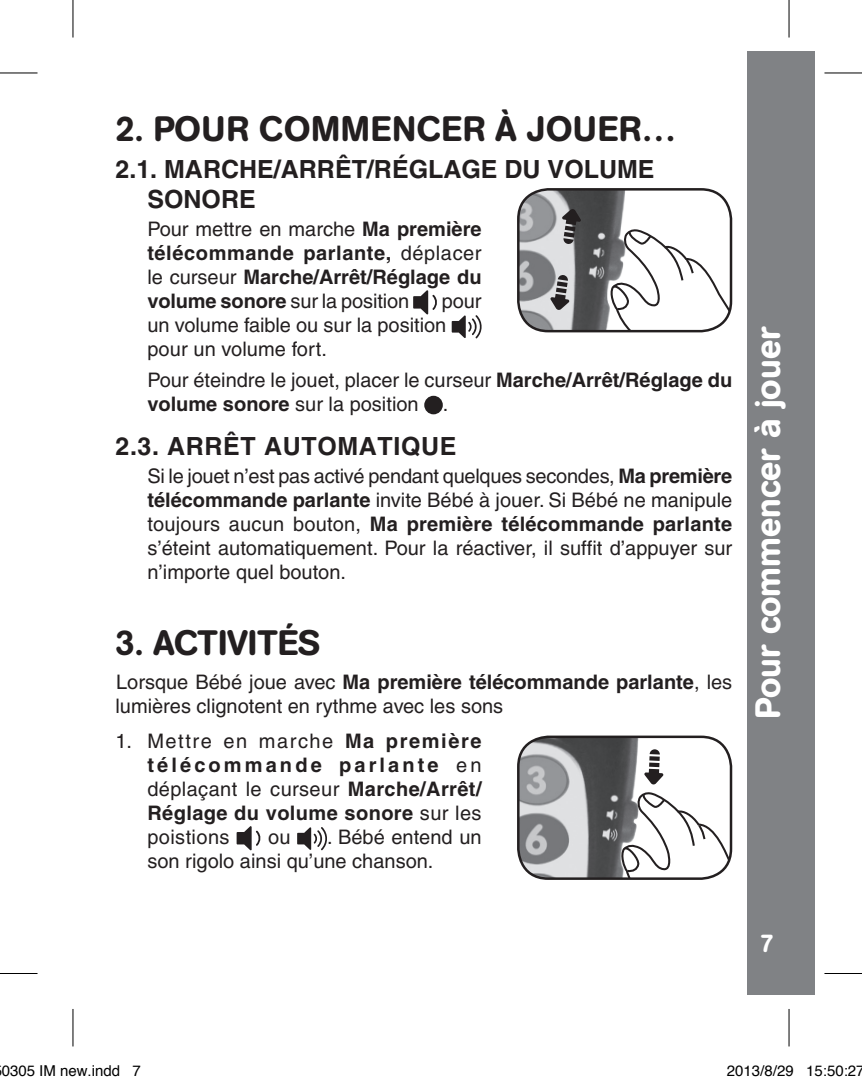
<style>
.page{position:relative;width:862px;height:1084px;background:#fff}
.page>*{position:absolute;margin:0;border:0;box-sizing:border-box;transform-origin:0 0}
.Wu_Big_Head{font:500 35px "AG Book Rounded";letter-spacing:.02em;color:#231f20}
.RIGHT_BAR{font:500 35px "AG Book Rounded";color:#fff}
.Wu_Big_Head-2{font:500 35px "AG Book Rounded";color:#231f20}
.Wu_Sec_not_left_just{font:700 25px/30px "Helvetica";color:#231f20}
.Wu_Sec_not_left_just-2{font:700 25px "Helvetica";letter-spacing:.025em;color:#231f20}
.t1{font:500 25px "AG Book Rounded";color:#fff}
.Wu_General{font:500 20px/24px "Helvetica";color:#231f20}
.Wu_General-2{font:700 20px/24px "Helvetica";letter-spacing:.03em;color:#231f20;text-align:justify}
.t2{font:15px "Helvetica";color:#000}
.s1{font-weight:500}
.s2{font-weight:700}
</style>
<div class="page">
<div style="left:747px;top:52px;width:67px;height:942px;background:#808285"></div>
<svg style="left:413px;top:290px;width:24px;height:24px"></svg>
<svg style="left:452px;top:315px;width:30px;height:24px"></svg>
<div style="left:424px;top:396px;width:19px;height:18px;background:#231f20;border-radius:50%"></div>
<img style="left:518px;top:191px;width:107px;height:140px">
<svg style="left:609px;top:227px;width:122px;height:104px"></svg>
<svg style="left:562px;top:209px;width:19px;height:35px"></svg>
<svg style="left:550px;top:275px;width:19px;height:35px"></svg>
<div style="left:517px;top:188px;width:215px;height:144px;border:2px solid #231f20;border-radius:30px"></div>
<svg style="left:237px;top:826px;width:24px;height:24px"></svg>
<svg style="left:297px;top:827px;width:30px;height:23px"></svg>
<img style="left:518px;top:738px;width:144px;height:140px">
<svg style="left:620px;top:749px;width:111px;height:129px"></svg>
<div style="left:517px;top:735px;width:215px;height:144px;border:2px solid #231f20;border-radius:30px"></div>
<hr style="left:0;top:73px;width:38px;height:1px;background:#000">
<hr style="left:824px;top:73px;width:38px;height:1px;background:#000">
<hr style="left:0;top:973px;width:38px;height:1px;background:#000">
<hr style="left:824px;top:973px;width:38px;height:1px;background:#000">
<hr style="left:73px;top:0;width:1px;height:37px;background:#000">
<hr style="left:73px;top:1008px;width:1px;height:38px;background:#000">
<hr style="left:788px;top:0;width:1px;height:37px;background:#000">
<hr style="left:788px;top:1008px;width:1px;height:38px;background:#000">
<p class="Wu_Big_Head" style="left:115px;top:109px;width:562px">2. POUR COMMENCER À JOUER…</p>
<p class="Wu_Sec_not_left_just" style="left:147px;top:154px;width:509px;text-indent:-32px">2.1. MARCHE/ARRÊT/RÉGLAGE DU VOLUME<br>SONORE</p>
<p class="Wu_General-2" style="left:147px;top:217px;width:336px"><span class="s1">Pour mettre en marche</span> Ma première télécommande parlante, <span class="s1">déplacer le curseur</span> Marche/Arrêt/Réglage du volume sonore <span class="s1">sur la position</span></p>
<p class="Wu_General" style="left:147px;top:289px;width:336px;text-indent:294px">pour un volume faible ou sur la position pour un volume fort.</p>
<p class="Wu_General" style="left:147px;top:368px;width:586px">Pour éteindre le jouet, placer le curseur <span class="s2">Marche/Arrêt/Réglage du volume sonore</span> sur la position .</p>
<p class="Wu_Sec_not_left_just-2" style="left:115px;top:431px;width:342px">2.3. ARRÊT AUTOMATIQUE</p>
<p class="Wu_General" style="left:147px;top:464px;width:586px;text-align:justify">Si le jouet n’est pas activé pendant quelques secondes, <span class="s2">Ma première télécommande parlante</span> invite Bébé à jouer. Si Bébé ne manipule toujours aucun bouton, <span class="s2">Ma première télécommande parlante </span>s’éteint automatiquement. Pour la réactiver, il suffit d’appuyer sur n’importe quel bouton.</p>
<p class="Wu_Big_Head-2" style="left:115px;top:622px;width:206px">3. ACTIVITÉS</p>
<p class="Wu_General" style="left:115px;top:670px;width:618px">Lorsque Bébé joue avec <span class="s2">Ma première télécommande parlante</span>, les lumières clignotent en rythme avec les sons</p>
<p class="Wu_General-2" style="left:147px;top:728px;width:336px;text-indent:-32px"><span class="s1">1. Mettre en marche</span> Ma première télécommande parlante <span class="s1">en déplaçant le curseur</span> Marche/Arrêt/ Réglage du volume sonore <span class="s1">sur les poistions</span></p>
<p class="Wu_General" style="left:147px;top:824px;width:336px;text-indent:180px">. Bébé entend un son rigolo ainsi qu’une chanson.</p>
<p class="Wu_General" style="left:268px;top:824px;width:24px">ou</p>
<p class="RIGHT_BAR" style="left:747px;top:719px;width:394px;rotate:-90deg">Pour commencer à jouer</p>
<p class="t1" style="left:760px;top:928px;width:16px">7</p>
<p class="t2" style="left:2px;top:1060px;width:141px">0305 IM new.indd 7</p>
<p class="t2" style="left:727px;top:1060px;width:139px">2013/8/29 15:50:27</p>
</div>
